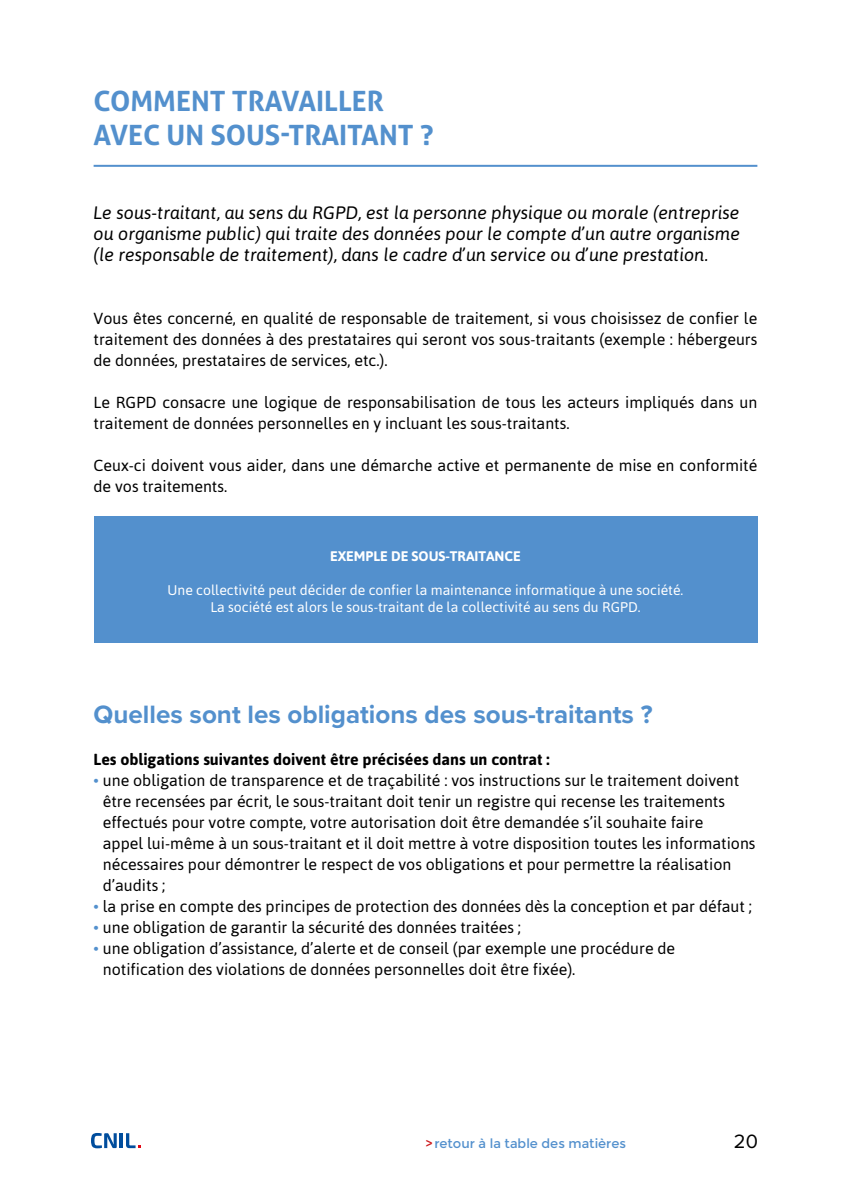
<style>
.page{position:relative;width:851px;height:1191px;background:#fff}
.page>*{position:absolute;margin:0;border:0;box-sizing:border-box;transform-origin:0 0}
.t1{font:700 28px/34px "Aller";color:#5390cd}
.t2{font:700 26px "Proxima Nova";color:#5390cd}
.t3{font:20px "Proxima Nova";color:#000}
.t4{font:italic 18px/21px "Asap";color:#000;text-align:justify}
.t5{font:16px/21px "Asap";color:#000}
.t6{font:700 16px "Asap";color:#000}
.t7{font:14px/17px "Asap";color:#fff;text-align:center}
.t8{font:700 13.8px "Asap";color:#fff}
.t9{font:13px "Montserrat";color:#5390cd}
.s1{color:#5390cd}
.s2{font-size:12px;color:#cd171a}
</style>
<div class="page">
<svg style="left:91px;top:1133px;width:26px;height:15px"></svg>
<hr style="left:120px;top:1133px;width:3px;height:15px;background:#004d9d">
<svg style="left:126px;top:1133px;width:15px;height:15px"></svg>
<hr style="left:94px;top:165px;width:663px;height:2px;background:#5390cd">
<div style="left:94px;top:516px;width:663px;height:127px;background:#5390cd"></div>
<h1 class="t1" style="left:94px;top:84px;width:341px">COMMENT TRAVAILLER<br>AVEC UN SOUS-TRAITANT ?</h1>
<p class="t4" style="left:94px;top:202px;width:647px">Le sous-traitant, au sens du RGPD, est la personne physique ou morale (entreprise ou organisme public) qui traite des données pour le compte d’un autre organisme (le responsable de traitement), dans le cadre d’un service ou d’une prestation.</p>
<p class="t5" style="left:94px;top:308px;width:665px;text-align:justify">Vous êtes concerné, en qualité de responsable de traitement, si vous choisissez de confier le traitement des données à des prestataires qui seront vos sous-traitants (exemple : hébergeurs de données, prestataires de services, etc.).</p>
<p class="t5" style="left:94px;top:392px;width:665px">Le RGPD consacre une logique de responsabilisation de tous les acteurs impliqués dans un traitement de données personnelles en y incluant les sous-traitants.</p>
<p class="t5" style="left:94px;top:455px;width:665px">Ceux-ci doivent vous aider, dans une démarche active et permanente de mise en conformité de vos traitements.</p>
<p class="t8" style="left:330px;top:548px;width:192px">EXEMPLE DE SOUS-TRAITANCE</p>
<p class="t7" style="left:167px;top:581px;width:517px">Une collectivité peut décider de confier la maintenance informatique à une société.<br>La société est alors le sous-traitant de la collectivité au sens du RGPD.</p>
<h2 class="t2" style="left:94px;top:695px;width:560px">Quelles sont les obligations des sous-traitants ?</h2>
<p class="t6" style="left:94px;top:750px;width:457px">Les obligations suivantes doivent être précisées dans un contrat :</p>
<p class="t5" style="left:103px;top:770px;width:654px;text-indent:-9px"><span class="s1">•</span> une obligation de transparence et de traçabilité : vos instructions sur le traitement doivent être recensées par écrit, le sous-traitant doit tenir un registre qui recense les traitements effectués pour votre compte, votre autorisation doit être demandée s’il souhaite faire<br>appel lui-même à un sous-traitant et il doit mettre à votre disposition toutes les informations nécessaires pour démontrer le respect de vos obligations et pour permettre la réalisation d’audits ;</p>
<p class="t5" style="left:94px;top:896px;width:659px"><span class="s1">•</span> la prise en compte des principes de protection des données dès la conception et par défaut ;</p>
<p class="t5" style="left:94px;top:917px;width:429px"><span class="s1">•</span> une obligation de garantir la sécurité des données traitées ;</p>
<p class="t5" style="left:103px;top:938px;width:573px;text-indent:-9px"><span class="s1">•</span> une obligation d’assistance, d’alerte et de conseil (par exemple une procédure de notification des violations de données personnelles doit être fixée).</p>
<p class="t9" style="left:425px;top:1136px;width:202px"><span class="s2">&gt;</span> retour à la table des matières</p>
<p class="t3" style="left:733px;top:1126px;width:25px">20</p>
</div>
